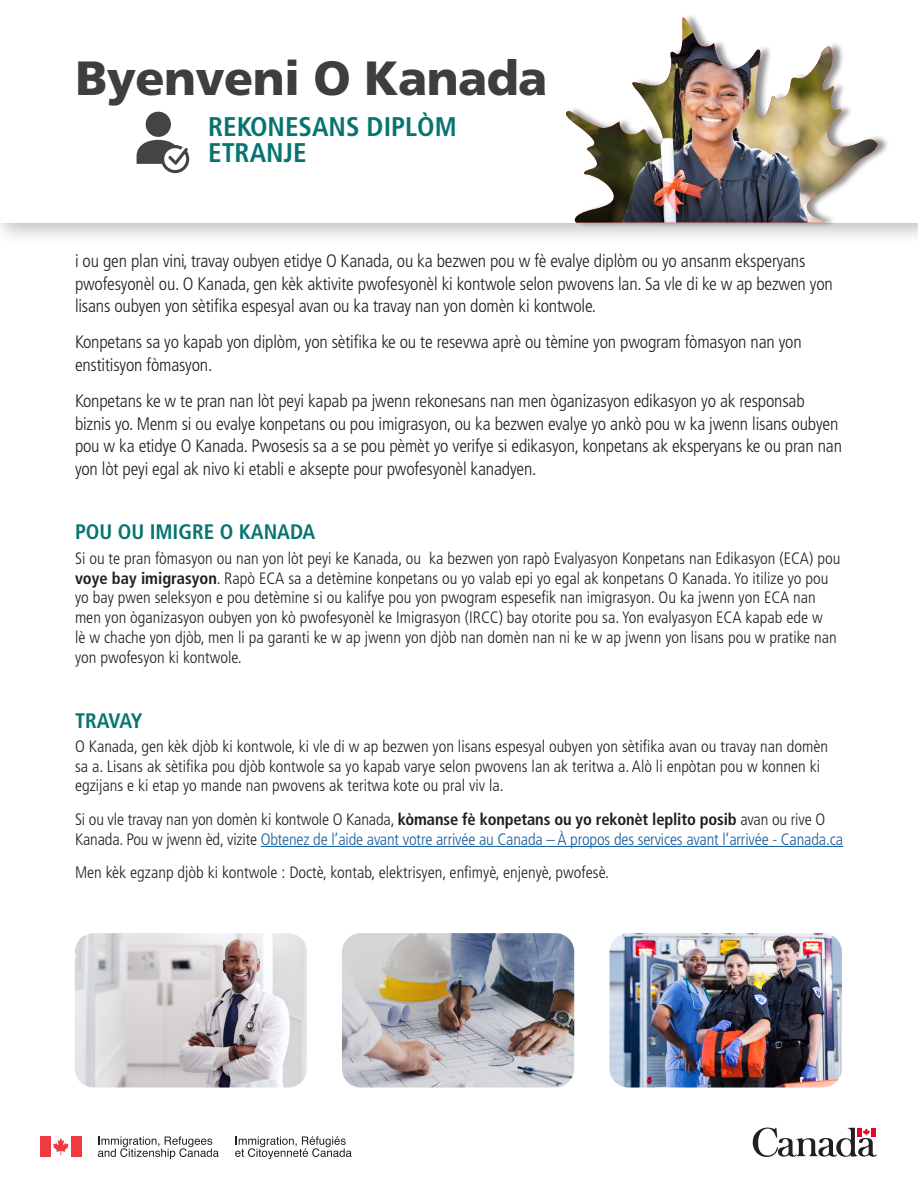
<style>
.page{position:relative;width:918px;height:1188px;background:#fff}
.page>*{position:absolute;margin:0;border:0;box-sizing:border-box;transform-origin:0 0}
.t1{font:900 48px "Frutiger LT Pro";letter-spacing:-.015em;color:#3e3e3f}
.t2{font:700 condensed 27px/25.5px "Frutiger LT Pro";color:#077470}
.t3{font:700 condensed 21px "Frutiger LT Pro";color:#077470}
.t4{font:300 condensed 18px/22.5px "Frutiger LT Pro";letter-spacing:-.01em;color:#231f20}
.t5{font:300 condensed 16.5px/19.8px "Frutiger LT Pro";color:#231f20}
.t6{font:300 condensed 16.5px/19.8px "Frutiger LT Pro";letter-spacing:-.01em;color:#175d9e}
.s1{font-weight:700}
.s2{color:#231f20}
.s3{font-weight:700;color:#231f20}
</style>
<div class="page">
<div style="left:0;top:0;width:918px;height:245px;background:#231f20;opacity:.3"></div>
<div style="left:0;top:0;width:918px;height:222px;background:#fff"></div>
<hr style="left:261px;top:846px;width:582px;height:1px;background:#175d9e">
<img style="left:75px;top:933px;width:232px;height:155px">
<img style="left:342px;top:933px;width:232px;height:155px">
<img style="left:610px;top:933px;width:232px;height:155px">
<div style="left:568px;top:13px;width:322px;height:216px;background:#231f20;opacity:.5"></div>
<svg style="left:559px;top:13px;width:319px;height:210px"></svg>
<img style="left:561px;top:17px;width:317px;height:206px">
<div style="left:40px;top:1136px;width:11px;height:21px;background:#ee3a41"></div>
<svg style="left:53px;top:1138px;width:16px;height:17px"></svg>
<div style="left:71px;top:1136px;width:10px;height:21px;background:#ee3a41"></div>
<svg style="left:98px;top:1136px;width:121px;height:23px"></svg>
<svg style="left:235px;top:1136px;width:117px;height:23px"></svg>
<svg style="left:752px;top:1127px;width:125px;height:30px"></svg>
<div style="left:146px;top:112px;width:25px;height:25px;background:#424445;border-radius:50%"></div>
<svg style="left:137px;top:140px;width:52px;height:33px"></svg>
<h1 class="t1" style="left:75px;top:49px;width:474px">Byenveni O Kanada</h1>
<p class="t2" style="left:208px;top:114px;width:250px">REKONESANS DIPLÒM<br>ETRANJE</p>
<p class="t4" style="left:75px;top:250px;width:759px">i ou gen plan vini, travay oubyen etidye O Kanada, ou ka bezwen pou w fè evalye diplòm ou yo ansanm eksperyans pwofesyonèl ou. O Kanada, gen kèk aktivite pwofesyonèl ki kontwole selon pwovens lan. Sa vle di ke w ap bezwen yon lisans oubyen yon sètifika espesyal avan ou ka travay nan yon domèn ki kontwole.</p>
<p class="t4" style="left:75px;top:331px;width:728px">Konpetans sa yo kapab yon diplòm, yon sètifika ke ou te resevwa aprè ou tèmine yon pwogram fòmasyon nan yon enstitisyon fòmasyon.</p>
<p class="t4" style="left:75px;top:390px;width:769px">Konpetans ke w te pran nan lòt peyi kapab pa jwenn rekonesans nan men òganizasyon edikasyon yo ak responsab biznis yo. Menm si ou evalye konpetans ou pou imigrasyon, ou ka bezwen evalye yo ankò pou w ka jwenn lisans oubyen pou w ka etidye O Kanada. Pwosesis sa a se pou pèmèt yo verifye si edikasyon, konpetans ak eksperyans ke ou pran nan yon lòt peyi egal ak nivo ki etabli e aksepte pour pwofesyonèl kanadyen.</p>
<h2 class="t3" style="left:75px;top:520px;width:242px">POU OU IMIGRE O KANADA</h2>
<p class="t5" style="left:75px;top:548px;width:767px">Si ou te pran fòmasyon ou nan yon lòt peyi ke Kanada, ou ka bezwen yon rapò Evalyasyon Konpetans nan Edikasyon (ECA) pou <span class="s1">voye bay imigrasyon</span>. Rapò ECA sa a detèmine konpetans ou yo valab epi yo egal ak konpetans O Kanada. Yo itilize yo pou yo bay pwen seleksyon e pou detèmine si ou kalifye pou yon pwogram espesefik nan imigrasyon. Ou ka jwenn yon ECA nan men yon òganizasyon oubyen yon kò pwofesyonèl ke Imigrasyon (IRCC) bay otorite pou sa. Yon evalyasyon ECA kapab ede w<br>lè w chache yon djòb, men li pa garanti ke w ap jwenn yon djòb nan domèn nan ni ke w ap jwenn yon lisans pou w pratike nan yon pwofesyon ki kontwole.</p>
<h2 class="t3" style="left:75px;top:708px;width:69px">TRAVAY</h2>
<p class="t5" style="left:75px;top:736px;width:755px">O Kanada, gen kèk djòb ki kontwole, ki vle di w ap bezwen yon lisans espesyal oubyen yon sètifika avan ou travay nan domèn sa a. Lisans ak sètifika pou djòb kontwole sa yo kapab varye selon pwovens lan ak teritwa a. Alò li enpòtan pou w konnen ki egzijans e ki etap yo mande nan pwovens ak teritwa kote ou pral viv la.</p>
<p class="t6" style="left:75px;top:810px;width:770px"><span class="s2">Si ou vle travay nan yon domèn ki kontwole O Kanada,</span> <span class="s3">kòmanse fè konpetans ou yo rekonèt leplito posib</span> <span class="s2">avan ou rive O<br>Kanada. Pou w jwenn èd, vizite</span> Obtenez de l’aide avant votre arrivée au Canada – À propos des services avant l’arrivée - Canada.ca</p>
<p class="t5" style="left:75px;top:863px;width:536px">Men kèk egzanp djòb ki kontwole : Doctè, kontab, elektrisyen, enfimyè, enjenyè, pwofesè.</p>
</div>
